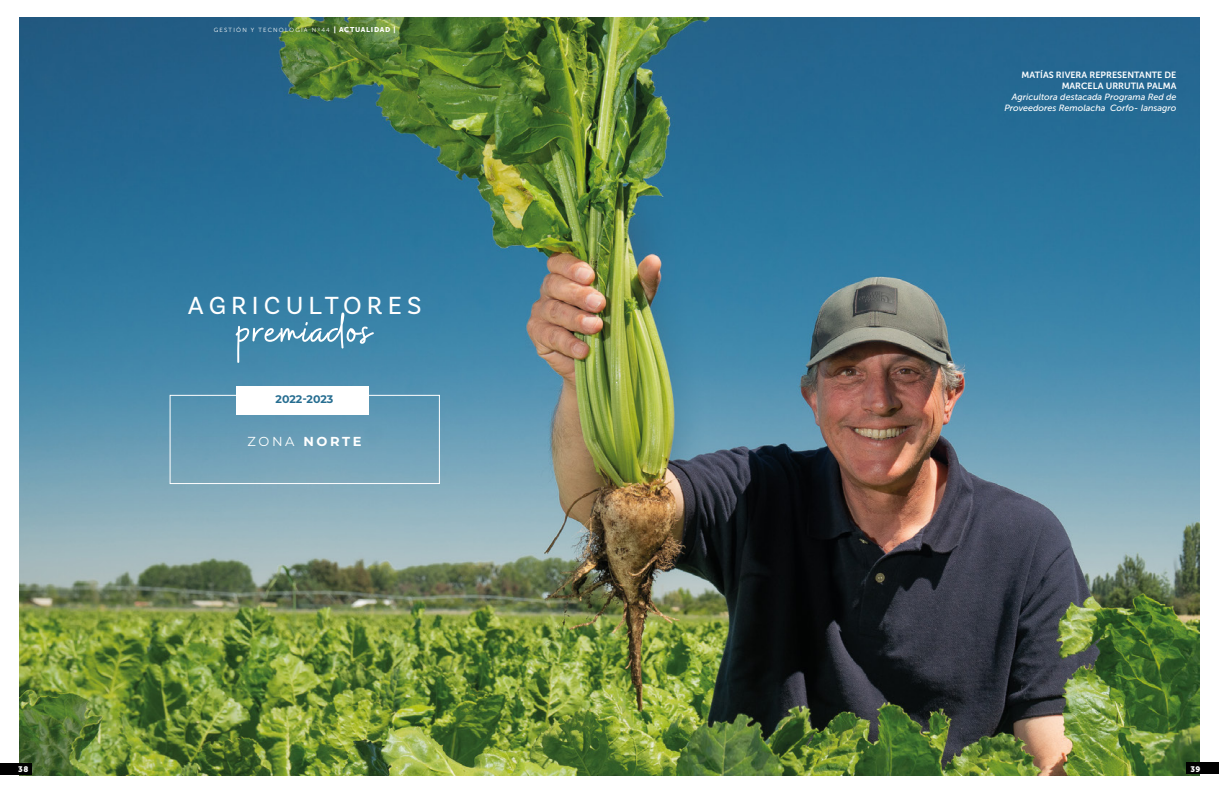
<style>
.page{position:relative;width:1219px;height:794px;background:#fff}
.page>*{position:absolute;margin:0;border:0;box-sizing:border-box;transform-origin:0 0}
.t1{font:50px "Buffalo";letter-spacing:-.02em;color:#fff}
.t2{font:26px "Basic Sans";letter-spacing:.2em;color:#fff}
.t3{font:700 13px "Montserrat";letter-spacing:.2em;color:#fff}
.t4{font:700 11px "Montserrat";color:#276e91}
.t5{font:italic 9px/11px "Museo Sans 500";color:#fff;text-align:right}
.t6{font:9px/11px "Museo Sans 700";color:#fff;text-align:right}
.t7{font:8px "Museo Sans 900";color:#fff}
.t8{font:6px "Museo Sans 300";letter-spacing:.2em;color:#fff}
.s1{font-family:"Museo Sans 900";font-size:7px}
.s2{font-weight:400}
</style>
<div class="page">
<img style="left:20px;top:17px;width:1179px;height:758px">
<div style="left:1187px;top:762px;width:32px;height:12px;background:#000"></div>
<div style="left:0;top:763px;width:32px;height:11px;background:#000"></div>
<div style="left:170px;top:395px;width:270px;height:89px;border:1px solid #fff"></div>
<div style="left:236px;top:386px;width:133px;height:28px;background:#fff"></div>
<p class="t7" style="left:18px;top:764px;width:12px">38</p>
<p class="t8" style="left:214px;top:27px;width:183px">GESTIÓN Y TECNOLOGÍA Nº44 <span class="s1">| ACTUALIDAD |</span></p>
<h2 class="t2" style="left:188px;top:290px;width:235px">AGRICULTORES</h2>
<h1 class="t1" style="left:236px;top:302px;width:140px">premiados</h1>
<p class="t4" style="left:276px;top:391px;width:59px">2022-2023</p>
<h3 class="t3" style="left:248px;top:432px;width:115px"><span class="s2">ZONA</span> NORTE</h3>
<p class="t6" style="left:1022px;top:69px;width:156px">MATÍAS RIVERA REPRESENTANTE DE<br>MARCELA URRUTIA PALMA</p>
<p class="t5" style="left:1004px;top:91px;width:174px">Agricultora destacada Programa Red de<br>Proveedores Remolacha Corfo- Iansagro</p>
<p class="t7" style="left:1190px;top:764px;width:12px">39</p>
</div>
